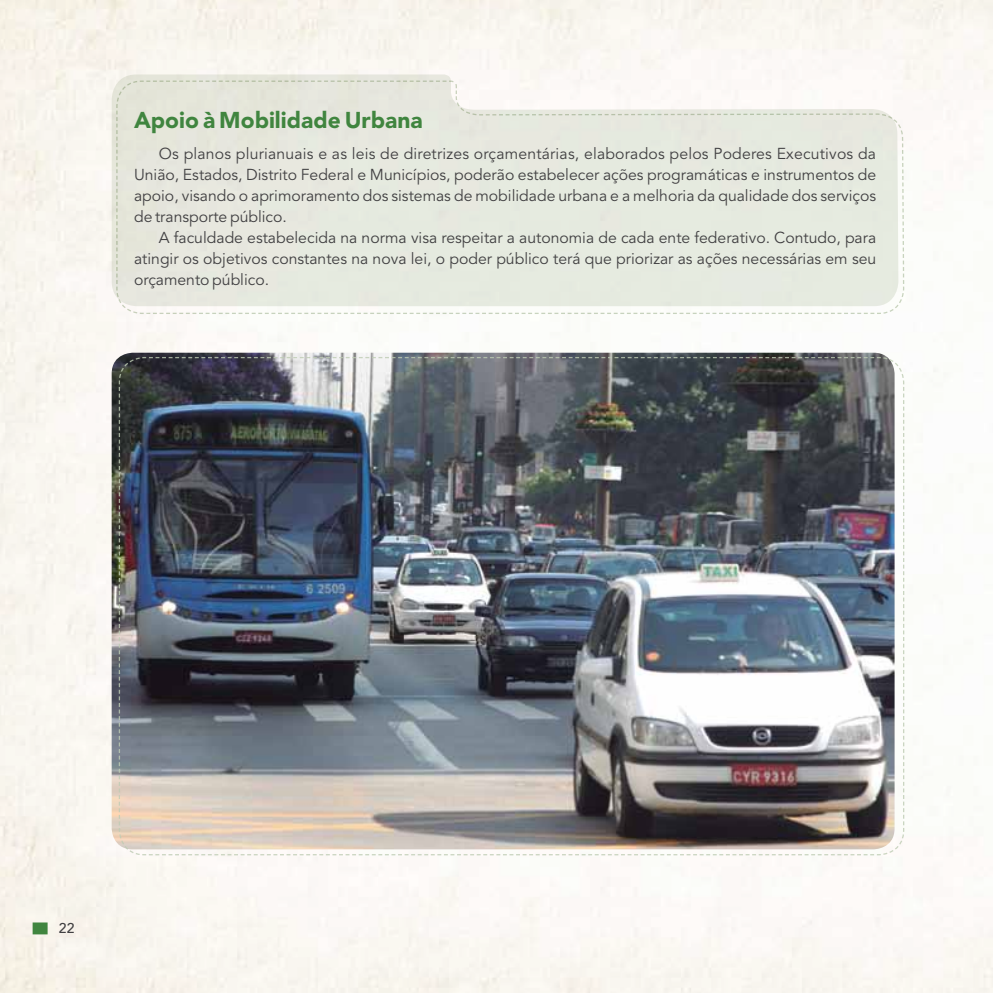
<style>
.page{position:relative;width:993px;height:993px;background:#fff}
.page>*{position:absolute;margin:0;border:0;box-sizing:border-box;transform-origin:0 0}
.t1{font:900 22.75px "Avenir LT Std";color:#40853f}
.t2{font:15.75px/21px "Avenir LT Std";color:#414042;text-align:justify}
.t3{font:500 14px "Avenir LT Std";color:#414042}
</style>
<div class="page">
<div style="left:33px;top:922px;width:15px;height:12px;background:#40853f;border:2px solid #40853f"></div>
<svg style="left:112px;top:74px;width:786px;height:232px"></svg>
<svg style="left:116px;top:80px;width:788px;height:234px;background:#e7eae0"></svg>
<img style="left:118px;top:356px;width:786px;height:499px">
<h1 class="t1" style="left:134px;top:106px;width:290px">Apoio à Mobilidade Urbana</h1>
<p class="t2" style="left:134px;top:143px;width:743px;text-indent:25px">Os planos plurianuais e as leis de diretrizes orçamentárias, elaborados pelos Poderes Executivos da União, Estados, Distrito Federal e Municípios, poderão estabelecer ações programáticas e instrumentos de apoio, visando o aprimoramento dos sistemas de mobilidade urbana e a melhoria da qualidade dos serviços de transporte público.</p>
<p class="t2" style="left:134px;top:227px;width:743px;text-indent:25px">A faculdade estabelecida na norma visa respeitar a autonomia de cada ente federativo. Contudo, para atingir os objetivos constantes na nova lei, o poder público terá que priorizar as ações necessárias em seu orçamento público.</p>
<p class="t3" style="left:59px;top:919px;width:17px">22</p>
</div>
